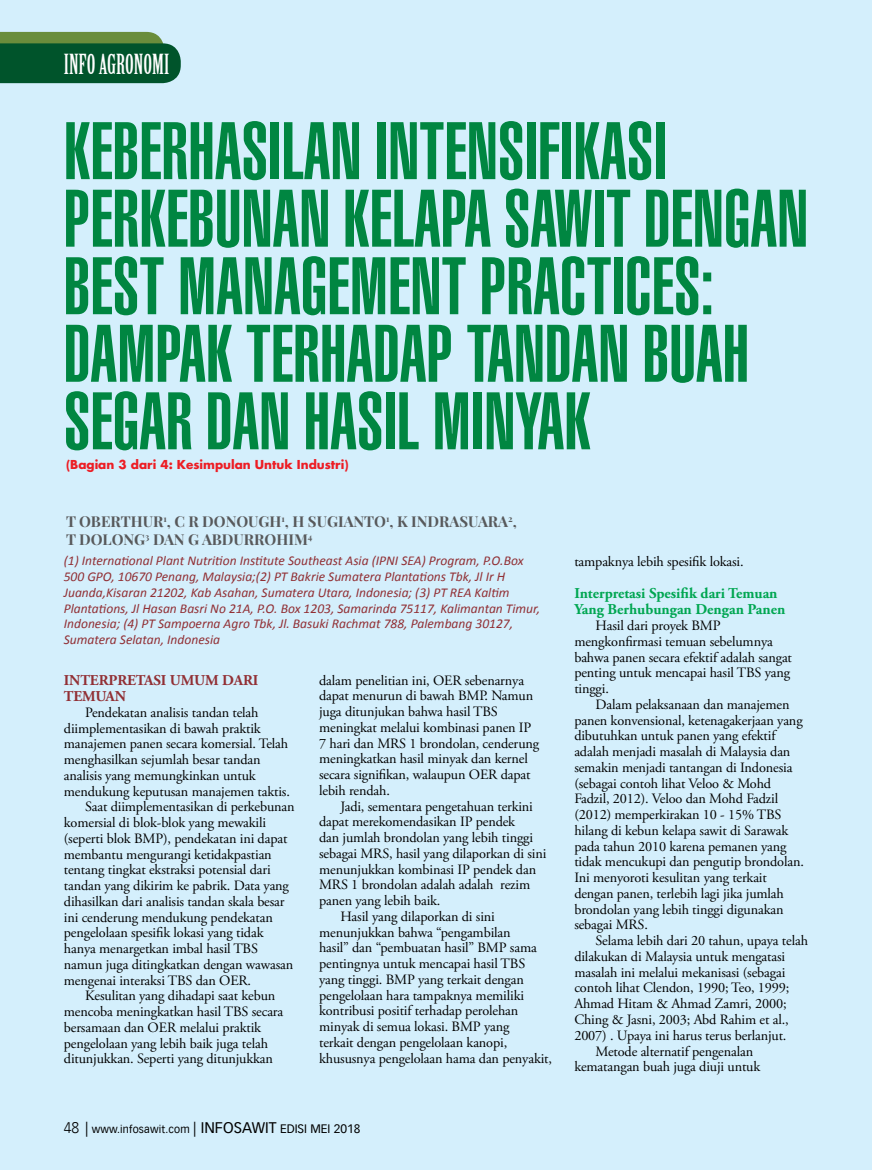
<style>
.page{position:relative;width:872px;height:1170px;background:#fff}
.page>*{position:absolute;margin:0;border:0;box-sizing:border-box;transform-origin:0 0}
.t1{font:900 extra-condensed 79.95px/67.5px "Helvetica";color:#008641}
.t2{font:27px "Birch Std";color:#fff}
.t3{font:700 15px/18px "Playfair Display";color:#58595b}
.t4{font:700 15px/16.5px "Adobe Garamond Pro";color:#00a651}
.t5{font:700 15px/15.8px "Adobe Garamond Pro";letter-spacing:-.01em;color:#912f34}
.t6{font:14.25px/15.8px "Adobe Garamond Pro";letter-spacing:-.01em;color:#000}
.t7{font:italic 13.5px/15.8px "Calibri";color:#912f34}
.t8{font:700 12px "Futura";color:#ed1d24}
.t9{font:10.5px "Vectora LT";letter-spacing:.02em;color:#000}
.s1{font-weight:300;font-size:15px}
.s2{font-size:15px}
.s3{font-size:12px}
</style>
<div class="page">
<div style="left:0;top:0;width:872px;height:1169px;background:#d4effc"></div>
<svg style="left:0;top:32px;width:181px;height:51px;background:#1d6536"></svg>
<h2 class="t2" style="left:64px;top:49px;width:107px">INFO AGRONOMI</h2>
<h1 class="t1" style="left:64px;top:118px;width:746px">KEBERHASILAN INTENSIFIKASI<br>PERKEBUNAN KELAPA SAWIT DENGAN<br>BEST MANAGEMENT PRACTICES:<br>DAMPAK TERHADAP TANDAN BUAH<br>SEGAR DAN HASIL MINYAK</h1>
<p class="t8" style="left:66px;top:456px;width:284px">(Bagian 3 dari 4: Kesimpulan Untuk Industri)</p>
<p class="t3" style="left:66px;top:512px;width:452px">T OBERTHUR<sup>1</sup>, C R DONOUGH<sup>1</sup>, H SUGIANTO<sup>1</sup>, K INDRASUARA<sup>2</sup>,<br>T DOLONG<sup>3</sup> DAN G ABDURROHIM<sup>4</sup></p>
<p class="t7" style="left:64px;top:552px;width:478px">(1) International Plant Nutrition Institute Southeast Asia (IPNI SEA) Program, P.O.Box 500 GPO, 10670 Penang, Malaysia;(2) PT Bakrie Sumatera Plantations Tbk, Jl Ir H Juanda,Kisaran 21202, Kab Asahan, Sumatera Utara, Indonesia; (3) PT REA Kaltim Plantations, Jl Hasan Basri No 21A, P.O. Box 1203, Samarinda 75117, Kalimantan Timur, Indonesia; (4) PT Sampoerna Agro Tbk, Jl. Basuki Rachmat 788, Palembang 30127, Sumatera Selatan, Indonesia</p>
<p class="t6" style="left:574px;top:553px;width:171px">tampaknya lebih spesifik lokasi.</p>
<p class="t4" style="left:574px;top:585px;width:212px">Interpretasi Spesifik dari Temuan<br>Yang Berhubungan Dengan Panen</p>
<p class="t6" style="left:574px;top:618px;width:219px;text-indent:21px">Hasil dari proyek BMP mengkonfirmasi temuan sebelumnya bahwa panen secara efektif adalah sangat penting untuk mencapai hasil TBS yang tinggi.</p>
<p class="t6" style="left:574px;top:697px;width:231px;text-indent:21px">Dalam pelaksanaan dan manajemen panen konvensional, ketenagakerjaan yang dibutuhkan untuk panen yang efektif adalah menjadi masalah di Malaysia dan semakin menjadi tantangan di Indonesia (sebagai contoh lihat Veloo &amp; Mohd Fadzil, 2012). Veloo dan Mohd Fadzil (2012) memperkirakan 10 - 15% TBS hilang di kebun kelapa sawit di Sarawak pada tahun 2010 karena pemanen yang tidak mencukupi dan pengutip brondolan.<br>Ini menyoroti kesulitan yang terkait dengan panen, terlebih lagi jika jumlah brondolan yang lebih tinggi digunakan sebagai MRS.</p>
<p class="t6" style="left:595px;top:933px;width:214px">Selama lebih dari 20 tahun, upaya telah</p>
<p class="t6" style="left:574px;top:948px;width:212px">dilakukan di Malaysia untuk mengatasi</p>
<p class="t6" style="left:574px;top:964px;width:212px">masalah ini melalui mekanisasi (sebagai</p>
<p class="t6" style="left:574px;top:980px;width:217px">contoh lihat Clendon, 1990; Teo, 1999;</p>
<p class="t6" style="left:574px;top:996px;width:214px">Ahmad Hitam &amp; Ahmad Zamri, 2000;</p>
<p class="t6" style="left:574px;top:1011px;width:216px">Ching &amp; Jasni, 2003; Abd Rahim et al.,</p>
<p class="t6" style="left:574px;top:1027px;width:214px">2007) . Upaya ini harus terus berlanjut.</p>
<p class="t6" style="left:595px;top:1043px;width:159px">Metode alternatif pengenalan</p>
<p class="t6" style="left:574px;top:1059px;width:187px">kematangan buah juga diuji untuk</p>
<p class="t6" style="left:319px;top:672px;width:222px">dalam penelitian ini, OER sebenarnya dapat menurun di bawah BMP. Namun juga ditunjukan bahwa hasil TBS meningkat melalui kombinasi panen IP 7 hari dan MRS 1 brondolan, cenderung meningkatkan hasil minyak dan kernel secara signifikan, walaupun OER dapat lebih rendah.</p>
<p class="t6" style="left:340px;top:798px;width:194px">Jadi, sementara pengetahuan terkini</p>
<p class="t6" style="left:319px;top:814px;width:197px">dapat merekomendasikan IP pendek</p>
<p class="t6" style="left:319px;top:830px;width:215px">dan jumlah brondolan yang lebih tinggi</p>
<p class="t6" style="left:319px;top:846px;width:229px">sebagai MRS, hasil yang dilaporkan di sini</p>
<p class="t6" style="left:319px;top:861px;width:218px">menunjukkan kombinasi IP pendek dan</p>
<p class="t6" style="left:319px;top:877px;width:213px">MRS 1 brondolan adalah adalah rezim</p>
<p class="t6" style="left:319px;top:893px;width:123px">panen yang lebih baik.</p>
<p class="t6" style="left:340px;top:909px;width:156px">Hasil yang dilaporkan di sini</p>
<p class="t6" style="left:319px;top:924px;width:193px">menunjukkan bahwa “pengambilan</p>
<p class="t6" style="left:319px;top:940px;width:219px">hasil” dan “pembuatan hasil” BMP sama</p>
<p class="t6" style="left:319px;top:956px;width:208px">pentingnya untuk mencapai hasil TBS</p>
<p class="t6" style="left:319px;top:971px;width:206px">yang tinggi. BMP yang terkait dengan</p>
<p class="t6" style="left:319px;top:987px;width:206px">pengelolaan hara tampaknya memiliki</p>
<p class="t6" style="left:319px;top:1003px;width:201px">kontribusi positif terhadap perolehan</p>
<p class="t6" style="left:319px;top:1019px;width:192px">minyak di semua lokasi. BMP yang</p>
<p class="t6" style="left:319px;top:1034px;width:190px">terkait dengan pengelolaan kanopi,</p>
<p class="t6" style="left:319px;top:1050px;width:234px">khususnya pengelolaan hama dan penyakit,</p>
<p class="t5" style="left:64px;top:672px;width:196px">INTERPRETASI UMUM DARI<br>TEMUAN</p>
<p class="t6" style="left:85px;top:704px;width:175px">Pendekatan analisis tandan telah</p>
<p class="t6" style="left:64px;top:720px;width:198px">diimplementasikan di bawah praktik</p>
<p class="t6" style="left:64px;top:736px;width:226px">manajemen panen secara komersial. Telah</p>
<p class="t6" style="left:64px;top:752px;width:198px">menghasilkan sejumlah besar tandan</p>
<p class="t6" style="left:64px;top:767px;width:193px">analisis yang memungkinkan untuk</p>
<p class="t6" style="left:64px;top:783px;width:227px">mendukung keputusan manajemen taktis.</p>
<p class="t6" style="left:85px;top:799px;width:211px">Saat diimplementasikan di perkebunan</p>
<p class="t6" style="left:64px;top:815px;width:204px">komersial di blok-blok yang mewakili</p>
<p class="t6" style="left:64px;top:830px;width:225px">(seperti blok BMP), pendekatan ini dapat</p>
<p class="t6" style="left:64px;top:846px;width:209px">membantu mengurangi ketidakpastian</p>
<p class="t6" style="left:64px;top:862px;width:208px">tentang tingkat ekstraksi potensial dari</p>
<p class="t6" style="left:64px;top:878px;width:227px">tandan yang dikirim ke pabrik. Data yang</p>
<p class="t6" style="left:64px;top:893px;width:222px">dihasilkan dari analisis tandan skala besar</p>
<p class="t6" style="left:64px;top:909px;width:210px">ini cenderung mendukung pendekatan</p>
<p class="t6" style="left:64px;top:925px;width:201px">pengelolaan spesifik lokasi yang tidak</p>
<p class="t6" style="left:64px;top:941px;width:196px">hanya menargetkan imbal hasil TBS</p>
<p class="t6" style="left:64px;top:956px;width:231px">namun juga ditingkatkan dengan wawasan</p>
<p class="t6" style="left:64px;top:972px;width:189px">mengenai interaksi TBS dan OER.</p>
<p class="t6" style="left:85px;top:988px;width:192px">Kesulitan yang dihadapi saat kebun</p>
<p class="t6" style="left:64px;top:1004px;width:221px">mencoba meningkatkan hasil TBS secara</p>
<p class="t6" style="left:64px;top:1019px;width:199px">bersamaan dan OER melalui praktik</p>
<p class="t6" style="left:64px;top:1035px;width:206px">pengelolaan yang lebih baik juga telah</p>
<p class="t6" style="left:64px;top:1051px;width:211px">ditunjukkan. Seperti yang ditunjukkan</p>
<p class="t9" style="left:64px;top:1122px;width:298px"><span class="s1">48</span> <span class="s2">|</span> www.infosawit.com <span class="s2">| INFOSAWIT</span> <span class="s3">EDISI MEI 2018</span></p>
</div>
